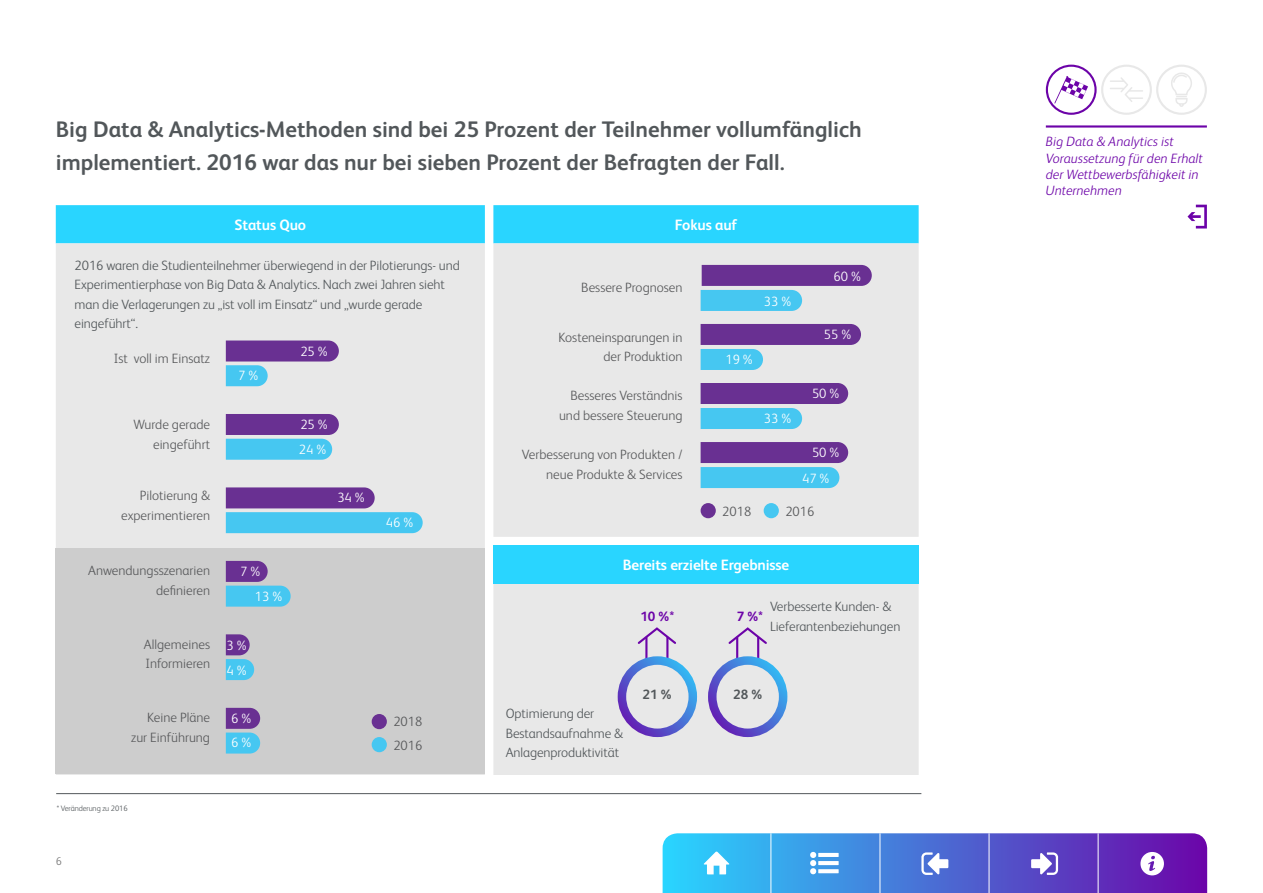
<style>
.page{position:relative;width:1263px;height:893px;background:#fff}
.page>*{position:absolute;margin:0;border:0;box-sizing:border-box;transform-origin:0 0}
.t1{font:700 22.5px/33px "FS Albert Pro";color:#52575a}
.t2{font:700 15px "FS Albert Pro";letter-spacing:-.01em;color:#fff}
.t3{font:300 13.5px/19.5px "FS Albert Pro";color:#58595b;text-align:right}
.t4{font:300 13.5px/19.5px "FS Albert Pro";letter-spacing:-.005em;color:#52575a}
.t5{font:italic 300 13.5px/16.2px "FS Albert Pro";color:#6c03a8}
.t6{font:300 13.5px/24.5px "FS Albert Pro";color:#fff}
.t7{font:700 13.5px "FS Albert Pro";color:#6c03a8}
.t8{font:700 13.5px "FS Albert Pro";color:#52575a}
.t9{font:300 11.25px "FS Albert Pro";color:#777}
.t10{font:300 7.8px "FS Albert Pro";letter-spacing:-.01em;color:#52575a}
</style>
<div class="page">
<div style="left:56px;top:205px;width:863px;height:38px;background:#29d5ff"></div>
<div style="left:56px;top:243px;width:863px;height:532px;background:#e8e8e8"></div>
<div style="left:493px;top:545px;width:426px;height:39px;background:#29d5ff"></div>
<div style="left:56px;top:549px;width:429px;height:225px;background:#cdcdcd"></div>
<svg style="left:226px;top:340px;width:113px;height:46px;background:#9590c2"></svg>
<svg style="left:226px;top:634px;width:28px;height:46px"></svg>
<svg style="left:226px;top:708px;width:34px;height:45px;background:#6786c2"></svg>
<svg style="left:226px;top:561px;width:65px;height:46px"></svg>
<svg style="left:226px;top:414px;width:113px;height:46px;background:#6b87c5"></svg>
<svg style="left:226px;top:487px;width:197px;height:46px;background:#749ace"></svg>
<div style="left:372px;top:714px;width:15px;height:15px;background:#693092;border-radius:50%"></div>
<div style="left:372px;top:737px;width:15px;height:15px;background:#46c7f1;border-radius:50%"></div>
<svg style="left:701px;top:265px;width:171px;height:46px;background:#848dc3"></svg>
<svg style="left:701px;top:383px;width:147px;height:46px;background:#7d8bc4"></svg>
<svg style="left:701px;top:442px;width:147px;height:46px;background:#6a87c5"></svg>
<svg style="left:701px;top:324px;width:160px;height:46px;background:#938fc2"></svg>
<div style="left:701px;top:503px;width:15px;height:15px;background:#693092;border-radius:50%"></div>
<div style="left:764px;top:503px;width:15px;height:15px;background:#46c7f1;border-radius:50%"></div>
<hr style="left:645px;top:637px;width:2px;height:27px;background:#6c03a8">
<hr style="left:666px;top:637px;width:2px;height:27px;background:#6c03a8">
<svg style="left:636px;top:626px;width:42px;height:20px"></svg>
<hr style="left:736px;top:637px;width:2px;height:27px;background:#6c03a8">
<hr style="left:757px;top:637px;width:2px;height:27px;background:#6c03a8">
<svg style="left:726px;top:626px;width:43px;height:20px"></svg>
<div style="left:618px;top:656px;width:79px;height:81px;border:9px solid #fff;border-radius:50%"></div>
<div style="left:708px;top:656px;width:79px;height:81px;border:9px solid #fff;border-radius:50%"></div>
<hr style="left:56px;top:793px;width:865px;height:1px;background:#52575a">
<div style="left:1046px;top:65px;width:50px;height:50px;border:2px solid #6c03a8;border-radius:50%"></div>
<div style="left:1156px;top:65px;width:51px;height:50px;border:2px solid #e8e8e8;border-radius:50%"></div>
<div style="left:1101px;top:65px;width:51px;height:50px;border:2px solid #e8e8e8;border-radius:50%"></div>
<hr style="left:1046px;top:125px;width:161px;height:3px;background:#6c03a8">
<svg style="left:1054px;top:76px;width:34px;height:27px"></svg>
<svg style="left:1110px;top:77px;width:33px;height:25px"></svg>
<svg style="left:1171px;top:72px;width:21px;height:35px"></svg>
<svg style="left:1187px;top:205px;width:20px;height:23px"></svg>
<svg style="left:663px;top:833px;width:544px;height:60px;background:#5577d7"></svg>
<h1 class="t1" style="left:56px;top:112px;width:807px">Big Data &amp; Analytics-Methoden sind bei 25 Prozent der Teilnehmer vollumfänglich implementiert. 2016 war das nur bei sieben Prozent der Befragten der Fall.</h1>
<p class="t2" style="left:235px;top:214px;width:73px">Status Quo</p>
<p class="t2" style="left:675px;top:214px;width:64px">Fokus auf</p>
<p class="t4" style="left:75px;top:255px;width:387px">2016 waren die Studienteilnehmer überwiegend in der Pilotierungs- und Experimentierphase von Big Data &amp; Analytics. Nach zwei Jahren sieht man die Verlagerungen zu „ist voll im Einsatz“ und „wurde gerade eingeführt“.</p>
<p class="t6" style="left:834px;top:263px;width:29px">60 %</p>
<p class="t3" style="left:581px;top:276px;width:103px">Bessere Prognosen</p>
<p class="t3" style="left:559px;top:326px;width:126px">Kosteneinsparungen in der Produktion</p>
<p class="t3" style="left:559px;top:385px;width:125px">Besseres Verständnis und bessere Steuerung</p>
<p class="t3" style="left:522px;top:444px;width:162px">Verbesserung von Produkten / neue Produkte &amp; Services</p>
<p class="t6" style="left:764px;top:288px;width:29px">33 %</p>
<p class="t6" style="left:824px;top:322px;width:29px">55 %</p>
<p class="t3" style="left:603px;top:330px;width:81px">der Produktion</p>
<p class="t6" style="left:300px;top:338px;width:29px">25 %</p>
<p class="t3" style="left:114px;top:348px;width:98px">Ist voll im Einsatz</p>
<p class="t6" style="left:725px;top:346px;width:29px">19 %</p>
<p class="t6" style="left:238px;top:362px;width:22px">7 %</p>
<p class="t6" style="left:812px;top:380px;width:29px">50 %</p>
<p class="t3" style="left:559px;top:389px;width:125px">und bessere Steuerung</p>
<p class="t6" style="left:764px;top:406px;width:29px">33 %</p>
<p class="t6" style="left:300px;top:411px;width:29px">25 %</p>
<p class="t3" style="left:134px;top:414px;width:78px">Wurde gerade eingeführt</p>
<p class="t3" style="left:121px;top:485px;width:90px">Pilotierung &amp; experimentieren</p>
<p class="t3" style="left:133px;top:429px;width:78px">Wurde gerade</p>
<p class="t6" style="left:299px;top:436px;width:29px">24 %</p>
<p class="t6" style="left:812px;top:440px;width:29px">50 %</p>
<p class="t3" style="left:546px;top:448px;width:138px">neue Produkte &amp; Services</p>
<p class="t6" style="left:802px;top:465px;width:29px">47 %</p>
<p class="t6" style="left:337px;top:484px;width:29px">34 %</p>
<p class="t3" style="left:140px;top:500px;width:72px">Pilotierung &amp;</p>
<p class="t3" style="left:722px;top:500px;width:31px">2018</p>
<p class="t3" style="left:785px;top:500px;width:31px">2016</p>
<p class="t6" style="left:386px;top:509px;width:29px">46 %</p>
<p class="t3" style="left:88px;top:560px;width:123px">Anwendungsszenarien definieren</p>
<p class="t3" style="left:88px;top:576px;width:123px">Anwendungsszenarien</p>
<p class="t6" style="left:240px;top:558px;width:22px">7 %</p>
<p class="t6" style="left:255px;top:583px;width:29px">13 %</p>
<p class="t3" style="left:144px;top:633px;width:68px;text-align:left">Allgemeines<br>Informieren</p>
<p class="t6" style="left:227px;top:632px;width:22px">3 %<br>4 %</p>
<p class="t6" style="left:231px;top:706px;width:22px;line-height:24px">6 %<br>6 %</p>
<p class="t3" style="left:144px;top:649px;width:68px">Allgemeines</p>
<p class="t3" style="left:131px;top:707px;width:80px">Keine Pläne zur Einführung</p>
<p class="t3" style="left:393px;top:708px;width:31px;line-height:24.2px;text-align:left">2018<br>2016</p>
<p class="t3" style="left:147px;top:722px;width:64px">Keine Pläne</p>
<p class="t3" style="left:393px;top:726px;width:31px">2018</p>
<p class="t6" style="left:231px;top:721px;width:22px">6 %</p>
<p class="t10" style="left:57px;top:803px;width:72px">* Veränderung zu 2016</p>
<p class="t9" style="left:56px;top:853px;width:8px">6</p>
<p class="t2" style="left:623px;top:555px;width:168px">Bereits erzielte Ergebnisse</p>
<p class="t7" style="left:640px;top:607px;width:35px">10 %*</p>
<p class="t7" style="left:737px;top:607px;width:28px">7 %*</p>
<p class="t4" style="left:770px;top:596px;width:132px">Verbesserte Kunden- &amp;<br>Lieferantenbeziehungen</p>
<p class="t4" style="left:506px;top:703px;width:119px">Optimierung der<br>Bestandsaufnahme &amp;<br>Anlagenproduktivität</p>
<p class="t8" style="left:642px;top:685px;width:30px">21 %</p>
<p class="t8" style="left:733px;top:685px;width:30px">28 %</p>
<p class="t5" style="left:1046px;top:133px;width:158px">Big Data &amp; Analytics ist<br>Voraussetzung für den Erhalt der Wettbewerbsfähigkeit in<br>Unternehmen</p>
</div>
